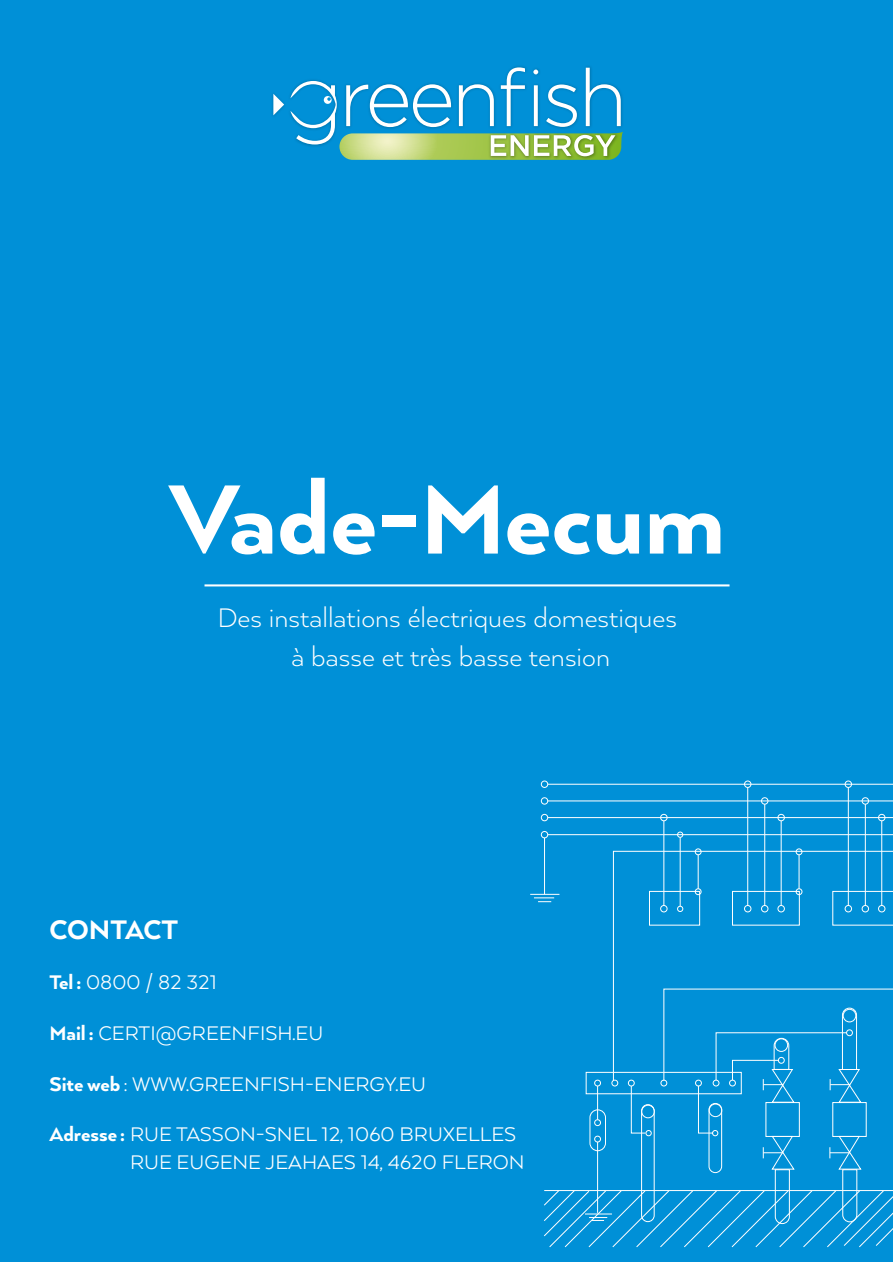
<style>
.page{position:relative;width:893px;height:1263px;background:#fff}
.page>*{position:absolute;margin:0;border:0;box-sizing:border-box;transform-origin:0 0}
.t1{font:800 113.55px "Arquitecta";color:#fff}
.t2{font:300 30.9px/39.9px "Arquitecta";color:#fff;text-align:center}
.t3{font:800 30.9px "Arquitecta";letter-spacing:-.005em;color:#fff}
.t4{font:22.65px/27.2px "Arquitecta";color:#fff}
.s1{font-weight:800}
</style>
<div class="page">
<div style="left:0;top:0;width:893px;height:1261px;background:#0090d7"></div>
<svg style="left:273px;top:67px;width:350px;height:93px"></svg>
<hr style="left:548px;top:784px;width:345px;height:1px;background:#fff">
<div style="left:541px;top:781px;width:7px;height:7px;border:1px solid #fff;border-radius:50%"></div>
<hr style="left:548px;top:801px;width:345px;height:1px;background:#fff">
<div style="left:541px;top:797px;width:7px;height:7px;border:1px solid #fff;border-radius:50%"></div>
<hr style="left:548px;top:817px;width:345px;height:1px;background:#fff">
<div style="left:541px;top:814px;width:7px;height:7px;border:1px solid #fff;border-radius:50%"></div>
<hr style="left:548px;top:834px;width:345px;height:1px;background:#fff">
<div style="left:541px;top:831px;width:7px;height:7px;border:1px solid #fff;border-radius:50%"></div>
<hr style="left:544px;top:838px;width:1px;height:56px;background:#fff">
<svg style="left:530px;top:894px;width:29px;height:8px"></svg>
<hr style="left:664px;top:821px;width:1px;height:84px;background:#fff">
<div style="left:660px;top:814px;width:7px;height:7px;border:1px solid #fff;border-radius:50%"></div>
<hr style="left:781px;top:821px;width:1px;height:84px;background:#fff">
<div style="left:778px;top:814px;width:7px;height:7px;border:1px solid #fff;border-radius:50%"></div>
<hr style="left:764px;top:804px;width:1px;height:101px;background:#fff">
<div style="left:761px;top:797px;width:7px;height:7px;border:1px solid #fff;border-radius:50%"></div>
<hr style="left:747px;top:788px;width:1px;height:117px;background:#fff">
<div style="left:744px;top:781px;width:7px;height:7px;border:1px solid #fff;border-radius:50%"></div>
<hr style="left:881px;top:821px;width:1px;height:84px;background:#fff">
<div style="left:878px;top:814px;width:7px;height:7px;border:1px solid #fff;border-radius:50%"></div>
<hr style="left:865px;top:804px;width:1px;height:101px;background:#fff">
<div style="left:862px;top:797px;width:7px;height:7px;border:1px solid #fff;border-radius:50%"></div>
<hr style="left:848px;top:788px;width:1px;height:117px;background:#fff">
<div style="left:845px;top:781px;width:7px;height:7px;border:1px solid #fff;border-radius:50%"></div>
<hr style="left:680px;top:837px;width:1px;height:69px;background:#fff">
<svg style="left:677px;top:832px;width:6px;height:5px"></svg>
<svg style="left:613px;top:851px;width:280px;height:138px"></svg>
<div style="left:649px;top:891px;width:51px;height:34px;border:1px solid #fff"></div>
<div style="left:732px;top:891px;width:68px;height:34px;border:1px solid #fff"></div>
<div style="left:832px;top:891px;width:61px;height:34px;border:1px solid #fff"></div>
<div style="left:695px;top:888px;width:6px;height:7px;border:1px solid #fff;border-radius:50%"></div>
<svg style="left:695px;top:849px;width:6px;height:6px"></svg>
<hr style="left:698px;top:855px;width:1px;height:34px;background:#fff">
<div style="left:796px;top:888px;width:6px;height:7px;border:1px solid #fff;border-radius:50%"></div>
<svg style="left:796px;top:849px;width:6px;height:6px"></svg>
<hr style="left:799px;top:855px;width:1px;height:34px;background:#fff">
<svg style="left:544px;top:989px;width:349px;height:258px"></svg>
<hr style="left:204px;top:584px;width:525px;height:2px;background:#fff">
<h1 class="t1" style="left:169px;top:449px;width:558px">Vade-Mecum</h1>
<h2 class="t2" style="left:218px;top:596px;width:461px">Des installations électriques domestiques à basse et très basse tension</h2>
<h2 class="t3" style="left:49px;top:910px;width:130px">CONTACT</h2>
<p class="t4" style="left:49px;top:968px;width:169px"><span class="s1">Tel :</span> 0800 / 82 321</p>
<p class="t4" style="left:49px;top:1019px;width:275px"><span class="s1">Mail :</span> CERTI@GREENFISH.EU</p>
<p class="t4" style="left:49px;top:1069px;width:378px"><span class="s1">Site web</span> : WWW.GREENFISH-ENERGY.EU</p>
<p class="t4" style="left:130px;top:1120px;width:396px;text-indent:-81px"><span class="s1">Adresse :</span> RUE TASSON-SNEL 12, 1060 BRUXELLES<br>RUE EUGENE JEAHAES 14, 4620 FLERON</p>
</div>
